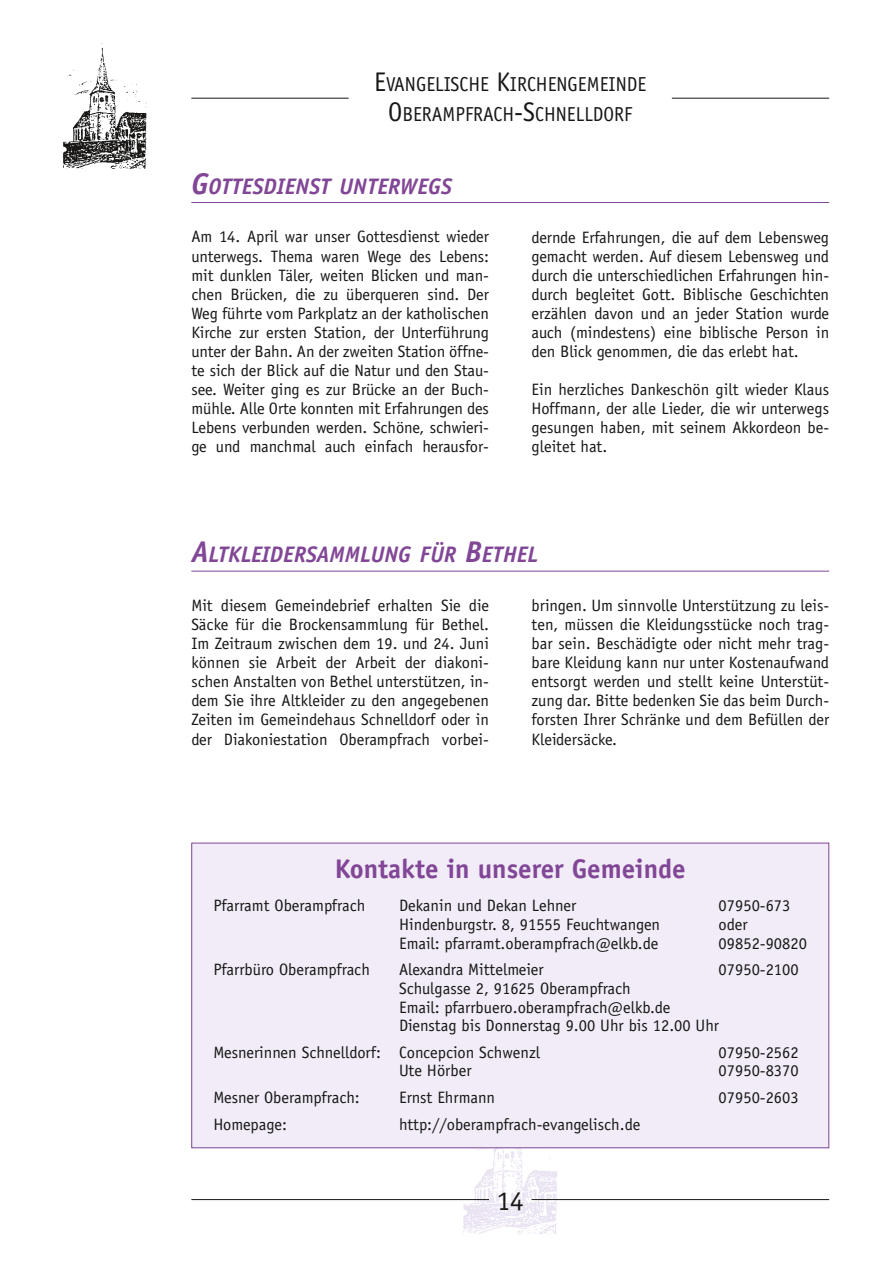
<style>
.page{position:relative;width:893px;height:1263px;background:#fff}
.page>*{position:absolute;margin:0;border:0;box-sizing:border-box;transform-origin:0 0}
.t1{font:700 27px "Officina Sans";color:#814796}
.t2{font:27px "Officina Sans";color:#181716}
.t3{font:italic 700 22.5px "Officina Sans";color:#814796}
.t4{font:20.25px/30px "Officina Sans";color:#181716;text-align:center;scale:.95 1}
.t5{font:16.5px/19px "Officina Sans";color:#181716;text-align:justify}
.s1{font-size:27px}
.s2{font-size:30px}
</style>
<div class="page">
<hr style="left:191px;top:98px;width:158px;height:1px;background:#181716">
<hr style="left:672px;top:98px;width:157px;height:1px;background:#181716">
<img style="left:62px;top:43px;width:85px;height:126px">
<img style="left:462px;top:1148px;width:97px;height:87px">
<hr style="left:191px;top:1199px;width:298px;height:1px;background:#181716">
<hr style="left:531px;top:1199px;width:298px;height:1px;background:#181716">
<div style="left:192px;top:843px;width:637px;height:305px;background:#f1ecf7"></div>
<hr style="left:191px;top:571px;width:638px;height:1px;background:#814796">
<hr style="left:191px;top:202px;width:638px;height:1px;background:#814796">
<p class="t4" style="left:374px;top:69px;width:288px"><span class="s1">E</span>VANGELISCHE <span class="s1">K</span>IRCHENGEMEINDE<br><span class="s1">O</span>BERAMPFRACH<span class="s1">-S</span>CHNELLDORF</p>
<h2 class="t3" style="left:191px;top:172px;width:262px"><span class="s2">G</span>OTTESDIENST UNTERWEGS</h2>
<p class="t5" style="left:191px;top:227px;width:299px">Am 14. April war unser Gottesdienst wieder unterwegs. Thema waren Wege des Lebens: mit dunklen Täler, weiten Blicken und man&shy;chen Brücken, die zu überqueren sind. Der Weg führte vom Parkplatz an der katholischen Kirche zur ersten Station, der Unterführung unter der Bahn. An der zweiten Station öffne&shy;te sich der Blick auf die Natur und den Stau&shy;see. Weiter ging es zur Brücke an der Buch&shy;mühle. Alle Orte konnten mit Erfahrungen des Lebens verbunden werden. Schöne, schwieri&shy;ge und manchmal auch einfach herausfor-</p>
<p class="t5" style="left:532px;top:227px;width:299px">dernde Erfahrungen, die auf dem Lebensweg gemacht werden. Auf diesem Lebensweg und durch die unterschiedlichen Erfahrungen hin&shy;durch begleitet Gott. Biblische Geschichten erzählen davon und an jeder Station wurde auch (mindestens) eine biblische Person in den Blick genommen, die das erlebt hat.</p>
<p class="t5" style="left:532px;top:380px;width:299px">Ein herzliches Dankeschön gilt wieder Klaus Hoffmann, der alle Lieder, die wir unterwegs gesungen haben, mit seinem Akkordeon be&shy;gleitet hat.</p>
<h2 class="t3" style="left:191px;top:541px;width:348px"><span class="s2">A</span>LTKLEIDERSAMMLUNG FÜR <span class="s2">B</span>ETHEL</h2>
<p class="t5" style="left:191px;top:596px;width:299px">Mit diesem Gemeindebrief erhalten Sie die Säcke für die Brockensammlung für Bethel.<br>Im Zeitraum zwischen dem 19. und 24. Juni können sie Arbeit der Arbeit der diakoni&shy;schen Anstalten von Bethel unterstützen, in&shy;dem Sie ihre Altkleider zu den angegebenen Zeiten im Gemeindehaus Schnelldorf oder in der Diakoniestation Oberampfrach vorbei-</p>
<p class="t5" style="left:532px;top:596px;width:299px">bringen. Um sinnvolle Unterstützung zu leis&shy;ten, müssen die Kleidungsstücke noch trag&shy;bar sein. Beschädigte oder nicht mehr trag&shy;bare Kleidung kann nur unter Kostenaufwand entsorgt werden und stellt keine Unterstüt&shy;zung dar. Bitte bedenken Sie das beim Durch&shy;forsten Ihrer Schränke und dem Befüllen der Kleidersäcke.</p>
<h1 class="t1" style="left:335px;top:851px;width:353px">Kontakte in unserer Gemeinde</h1>
<p class="t5" style="left:213px;top:896px;width:153px">Pfarramt Oberampfrach</p>
<p class="t5" style="left:399px;top:896px;width:179px">Dekanin und Dekan Lehner</p>
<p class="t5" style="left:719px;top:896px;width:73px">07950-673</p>
<p class="t5" style="left:399px;top:915px;width:263px">Hindenburgstr. 8, 91555 Feuchtwangen</p>
<p class="t5" style="left:719px;top:915px;width:31px">oder</p>
<p class="t5" style="left:399px;top:934px;width:261px">Email: pfarramt.oberampfrach@elkb.de</p>
<p class="t5" style="left:719px;top:934px;width:90px">09852-90820</p>
<p class="t5" style="left:213px;top:960px;width:158px">Pfarrbüro Oberampfrach</p>
<p class="t5" style="left:399px;top:960px;width:146px">Alexandra Mittelmeier</p>
<p class="t5" style="left:719px;top:960px;width:82px">07950-2100</p>
<p class="t5" style="left:399px;top:979px;width:322px;text-align:left">Schulgasse 2, 91625 Oberampfrach<br>Email: pfarrbuero.oberampfrach@elkb.de<br>Dienstag bis Donnerstag 9.00 Uhr bis 12.00 Uhr</p>
<p class="t5" style="left:213px;top:1042px;width:328px">Mesnerinnen Schnelldorf: Concepcion Schwenzl</p>
<p class="t5" style="left:719px;top:1042px;width:82px">07950-2562</p>
<p class="t5" style="left:399px;top:1061px;width:74px">Ute Hörber</p>
<p class="t5" style="left:719px;top:1061px;width:82px">07950-8370</p>
<p class="t5" style="left:213px;top:1088px;width:148px">Mesner Oberampfrach:</p>
<p class="t5" style="left:399px;top:1088px;width:97px">Ernst Ehrmann</p>
<p class="t5" style="left:719px;top:1088px;width:82px">07950-2603</p>
<p class="t5" style="left:213px;top:1115px;width:75px">Homepage:</p>
<p class="t5" style="left:399px;top:1115px;width:243px">http://oberampfrach-evangelisch.de</p>
<h1 class="t2" style="left:497px;top:1185px;width:28px">14</h1>
</div>
